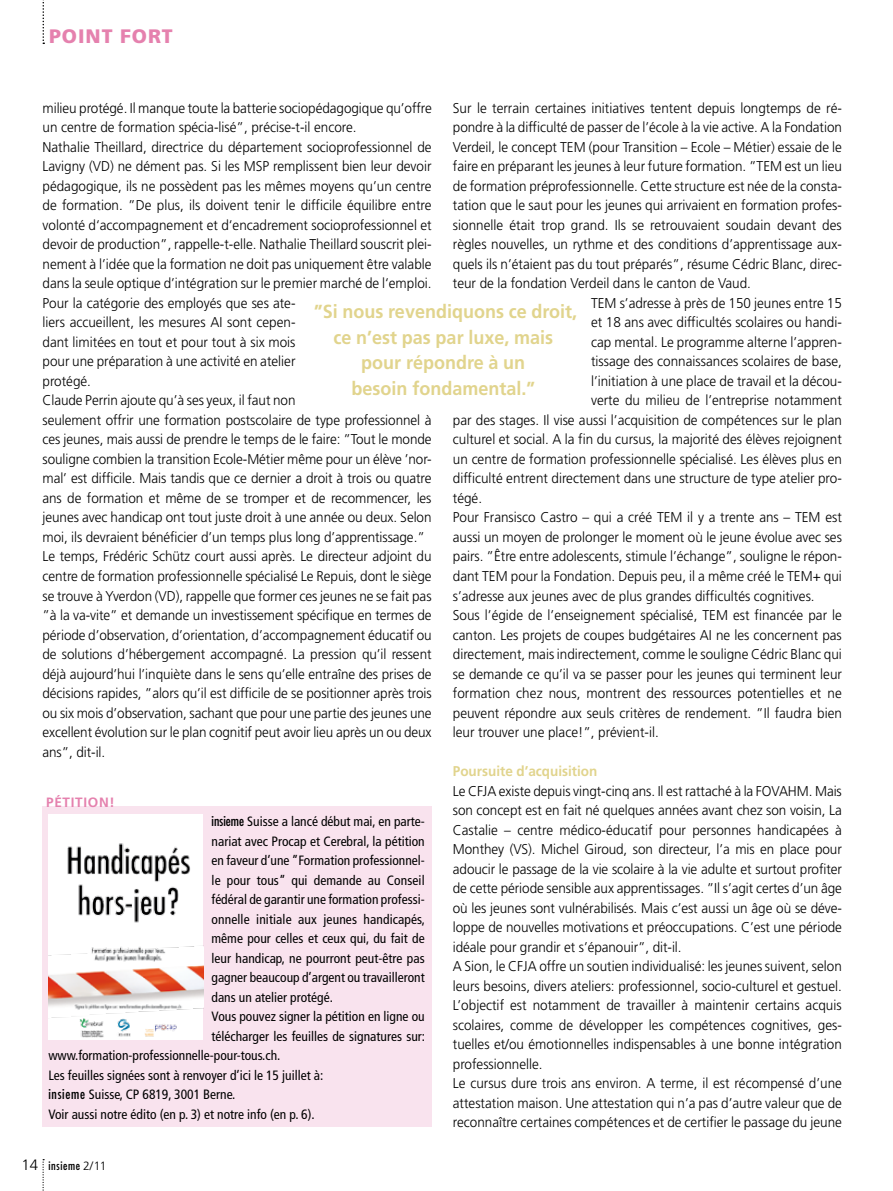
<style>
.page{position:relative;width:893px;height:1191px;background:#fff}
.page>*{position:absolute;margin:0;border:0;box-sizing:border-box;transform-origin:0 0}
.t1{font:900 19.5px "Frutiger";letter-spacing:.05em;color:#e581ae}
.t2{font:700 18.9px/25.5px "Frutiger";color:#e1d48d;text-align:center;scale:.95 1}
.t3{font:300 14.1px/19.5px "Frutiger";color:#000;scale:.95 1}
.t4{font:700 14.1px "Frutiger";color:#e1d48d;scale:.95 1}
.t5{font:condensed 13.5px "Frutiger";color:#000}
.t6{font:700 13.5px "Frutiger";color:#e581ae}
.t7{font:condensed 12px "Futura";letter-spacing:.05em;color:#000}
.s1{font-family:"Futura";font-size:13.95px}
.s2{font-family:"Frutiger";font-weight:300;font-stretch:normal;font-size:15px}
.s3{font-family:"Frutiger";font-weight:300;font-stretch:normal}
</style>
<div class="page">
<svg style="left:43px;top:1159px;width:1px;height:32px"></svg>
<div style="left:43px;top:806px;width:389px;height:321px;background:#f9e3ee"></div>
<img style="left:48px;top:814px;width:155px;height:225px">
<svg style="left:43px;top:0;width:1px;height:44px"></svg>
<h1 class="t1" style="left:49px;top:25px;width:125px">POINT FORT</h1>
<p class="t3" style="left:43px;top:98px;width:411px">milieu protégé. Il manque toute la batterie sociopédagogique qu’offre un centre de formation spécia-lisé”, précise-t-il encore.<br>Nathalie Theillard, directrice du département socioprofessionnel de Lavigny (VD) ne dément pas. Si les MSP remplissent bien leur devoir pédagogique, ils ne possèdent pas les mêmes moyens qu’un centre de formation. ”De plus, ils doivent tenir le difficile équilibre entre volonté d‘accompagnement et d‘encadrement socioprofessionnel et devoir de production”, rappelle-t-elle. Nathalie Theillard souscrit plei&shy;nement à l’idée que la formation ne doit pas uniquement être valable dans la seule optique d’intégration sur le premier marché de l‘emploi.<br>Pour la catégorie des employés que ses ate-<br>liers accueillent, les mesures AI sont cepen-<br>dant limitées en tout et pour tout à six mois<br>pour une préparation à une activité en atelier<br>protégé.<br>Claude Perrin ajoute qu’à ses yeux, il faut non<br>seulement offrir une formation postscolaire de type professionnel à ces jeunes, mais aussi de prendre le temps de le faire: ”Tout le monde souligne combien la transition Ecole-Métier même pour un élève ’nor&shy;mal’ est difficile. Mais tandis que ce dernier a droit à trois ou quatre ans de formation et même de se tromper et de recommencer, les jeunes avec handicap ont tout juste droit à une année ou deux. Selon moi, ils devraient bénéficier d’un temps plus long d’apprentissage.” Le temps, Frédéric Schütz court aussi après. Le directeur adjoint du centre de formation professionnelle spécialisé Le Repuis, dont le siège se trouve à Yverdon (VD), rappelle que former ces jeunes ne se fait pas ”à la va-vite” et demande un investissement spécifique en termes de période d’observation, d’orientation, d’accompagnement éducatif ou de solutions d’hébergement accompagné. La pression qu’il ressent déjà aujourd’hui l’inquiète dans le sens qu’elle entraîne des prises de décisions rapides, ”alors qu’il est difficile de se positionner après trois ou six mois d’observation, sachant que pour une partie des jeunes une excellent évolution sur le plan cognitif peut avoir lieu après un ou deux ans”, dit-il.</p>
<p class="t3" style="left:453px;top:98px;width:411px">Sur le terrain certaines initiatives tentent depuis longtemps de ré-</p>
<p class="t3" style="left:453px;top:118px;width:411px">pondre à la difficulté de passer de l’école à la vie active. A la Fondation</p>
<p class="t3" style="left:453px;top:137px;width:411px">Verdeil, le concept TEM (pour Transition – Ecole – Métier) essaie de le</p>
<p class="t3" style="left:453px;top:157px;width:411px">faire en préparant les jeunes à leur future formation. ”TEM est un lieu</p>
<p class="t3" style="left:453px;top:176px;width:411px">de formation préprofessionnelle. Cette structure est née de la consta-</p>
<p class="t3" style="left:453px;top:196px;width:411px">tation que le saut pour les jeunes qui arrivaient en formation profes-</p>
<p class="t3" style="left:453px;top:215px;width:411px">sionnelle était trop grand. Ils se retrouvaient soudain devant des</p>
<p class="t3" style="left:453px;top:235px;width:411px">règles nouvelles, un rythme et des conditions d’apprentissage aux-</p>
<p class="t3" style="left:453px;top:254px;width:411px">quels ils n’étaient pas du tout préparés”, résume Cédric Blanc, direc-</p>
<p class="t3" style="left:453px;top:274px;width:315px">teur de la fondation Verdeil dans le canton de Vaud.</p>
<p class="t3" style="left:591px;top:293px;width:266px">TEM s’adresse à près de 150 jeunes entre 15</p>
<p class="t3" style="left:591px;top:313px;width:266px">et 18 ans avec difficultés scolaires ou handi-</p>
<p class="t3" style="left:591px;top:332px;width:266px">cap mental. Le programme alterne l’appren-</p>
<p class="t3" style="left:591px;top:352px;width:266px">tissage des connaissances scolaires de base,</p>
<p class="t3" style="left:591px;top:371px;width:266px">l’initiation à une place de travail et la décou-</p>
<p class="t3" style="left:591px;top:391px;width:266px">verte du milieu de l’entreprise notamment</p>
<p class="t3" style="left:453px;top:410px;width:411px">par des stages. Il vise aussi l’acquisition de compétences sur le plan</p>
<p class="t3" style="left:453px;top:430px;width:411px">culturel et social. A la fin du cursus, la majorité des élèves rejoignent</p>
<p class="t3" style="left:453px;top:449px;width:411px">un centre de formation professionnelle spécialisé. Les élèves plus en</p>
<p class="t3" style="left:453px;top:469px;width:411px">difficulté entrent directement dans une structure de type atelier pro-</p>
<p class="t3" style="left:453px;top:488px;width:32px">tégé.</p>
<p class="t3" style="left:453px;top:508px;width:411px">Pour Fransisco Castro – qui a créé TEM il y a trente ans – TEM est</p>
<p class="t3" style="left:453px;top:527px;width:411px">aussi un moyen de prolonger le moment où le jeune évolue avec ses</p>
<p class="t3" style="left:453px;top:547px;width:411px">pairs. ”Être entre adolescents, stimule l’échange”, souligne le répon-</p>
<p class="t3" style="left:453px;top:566px;width:411px">dant TEM pour la Fondation. Depuis peu, il a même créé le TEM+ qui</p>
<p class="t3" style="left:453px;top:586px;width:382px">s’adresse aux jeunes avec de plus grandes difficultés cognitives.</p>
<p class="t3" style="left:453px;top:605px;width:411px">Sous l’égide de l’enseignement spécialisé, TEM est financée par le</p>
<p class="t3" style="left:453px;top:625px;width:411px">canton. Les projets de coupes budgétaires AI ne les concernent pas</p>
<p class="t3" style="left:453px;top:644px;width:411px">directement, mais indirectement, comme le souligne Cédric Blanc qui</p>
<p class="t3" style="left:453px;top:664px;width:411px">se demande ce qu’il va se passer pour les jeunes qui terminent leur</p>
<p class="t3" style="left:453px;top:683px;width:411px">formation chez nous, montrent des ressources potentielles et ne</p>
<p class="t3" style="left:453px;top:703px;width:411px">peuvent répondre aux seuls critères de rendement. ”Il faudra bien</p>
<p class="t3" style="left:453px;top:722px;width:218px">leur trouver une place!”, prévient-il.</p>
<p class="t4" style="left:453px;top:763px;width:154px">Poursuite d’acquisition</p>
<p class="t3" style="left:453px;top:781px;width:411px">Le CFJA existe depuis vingt-cinq ans. Il est rattaché à la FOVAHM. Mais son concept est en fait né quelques années avant chez son voisin, La Castalie – centre médico-éducatif pour personnes handicapées à Monthey (VS). Michel Giroud, son directeur, l’a mis en place pour adoucir le passage de la vie scolaire à la vie adulte et surtout profiter de cette période sensible aux apprentissages. ”Il s’agit certes d’un âge où les jeunes sont vulnérabilisés. Mais c’est aussi un âge où se déve&shy;loppe de nouvelles motivations et préoccupations. C’est une période idéale pour grandir et s’épanouir”, dit-il.<br>A Sion, le CFJA offre un soutien individualisé: les jeunes suivent, selon leurs besoins, divers ateliers: professionnel, socio-culturel et gestuel.<br>L’objectif est notamment de travailler à maintenir certains acquis scolaires, comme de développer les compétences cognitives, ges&shy;tuelles et/ou émotionnelles indispensables à une bonne intégration professionnelle.<br>Le cursus dure trois ans environ. A terme, il est récompensé d’une attestation maison. Une attestation qui n’a pas d’autre valeur que de reconnaître certaines compétences et de certifier le passage du jeune</p>
<h2 class="t2" style="left:314px;top:299px;width:278px">”Si nous revendiquons ce droit, ce n’est pas par luxe, mais pour répondre à un<br>besoin fondamental.”</h2>
<p class="t6" style="left:46px;top:794px;width:25px">Pétition</p>
<p class="t6" style="left:109px;top:794px;width:7px">!</p>
<p class="t5" style="left:212px;top:814px;width:215px"><span class="s1">insieme</span> Suisse a lancé début mai, en parte-</p>
<p class="t5" style="left:212px;top:833px;width:215px">nariat avec Procap et Cerebral, la pétition</p>
<p class="t5" style="left:212px;top:853px;width:215px">en faveur d’une ”Formation professionnel-</p>
<p class="t5" style="left:212px;top:872px;width:215px">le pour tous” qui demande au Conseil</p>
<p class="t5" style="left:212px;top:892px;width:215px">fédéral de garantir une formation professi-</p>
<p class="t5" style="left:212px;top:911px;width:215px">onnelle initiale aux jeunes handicapés,</p>
<p class="t5" style="left:212px;top:931px;width:215px">même pour celles et ceux qui, du fait de</p>
<p class="t5" style="left:212px;top:950px;width:215px">leur handicap, ne pourront peut-être pas</p>
<p class="t5" style="left:212px;top:969px;width:215px">gagner beaucoup d’argent ou travailleront</p>
<p class="t5" style="left:212px;top:989px;width:123px">dans un atelier protégé.</p>
<p class="t5" style="left:212px;top:1008px;width:215px">Vous pouvez signer la pétition en ligne ou</p>
<p class="t5" style="left:212px;top:1028px;width:215px">télécharger les feuilles de signatures sur:</p>
<p class="t5" style="left:48px;top:1047px;width:234px">www.formation-professionnelle-pour-tous.ch.</p>
<p class="t5" style="left:48px;top:1067px;width:276px">Les feuilles signées sont à renvoyer d’ici le 15 juillet à:</p>
<p class="t5" style="left:48px;top:1087px;width:189px"><span class="s1">insieme</span> Suisse, CP 6819, 3001 Berne.</p>
<p class="t5" style="left:48px;top:1106px;width:268px">Voir aussi notre édito (en p. 3) et notre info (en p. 6).</p>
<p class="t7" style="left:22px;top:1157px;width:87px"><span class="s2">14</span> insieme <span class="s3">2/11</span></p>
</div>
